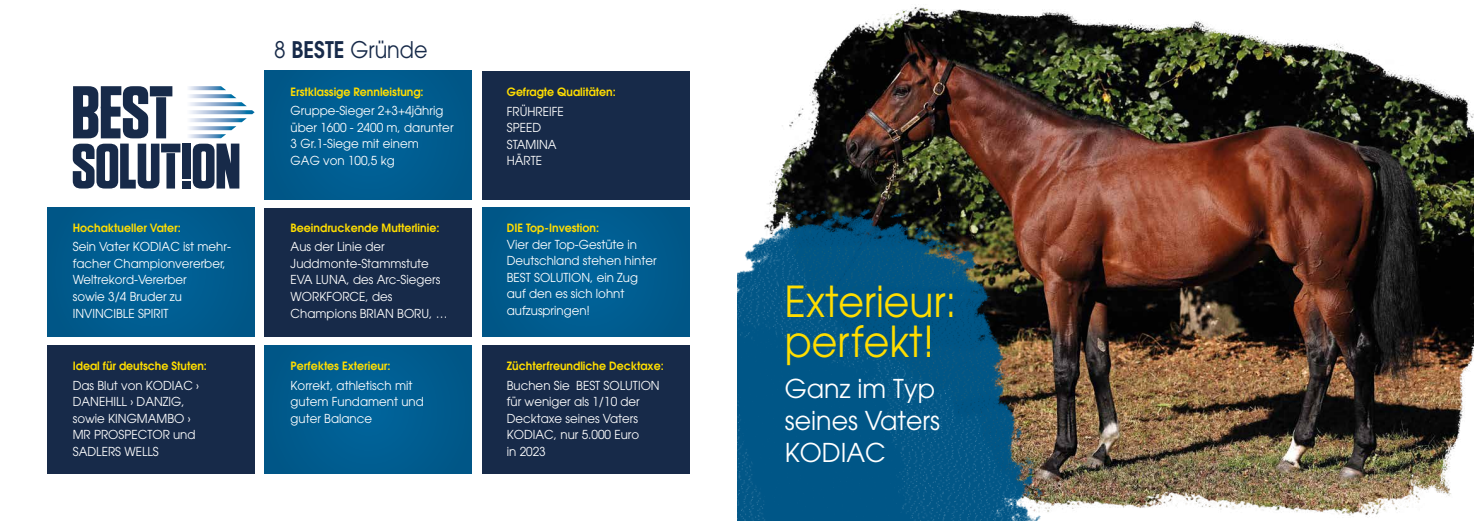
<style>
.page{position:relative;width:1474px;height:521px;background:#fff}
.page>*{position:absolute;margin:0;border:0;box-sizing:border-box;transform-origin:0 0}
.t1{font:42.52px/40.4px "Avant Garde";color:#fd0;scale:.93 1}
.t2{font:25.81px/32px "Avant Garde";color:#fff}
.t3{font:22.84px "Avant Garde";color:#172a49;scale:.91 1}
.t4{font:12.34px/16.6px "Avant Garde";color:#fff;scale:.96 1}
.t5{font:600 11.38px "Avant Garde";color:#fd0;scale:.96 1}
.s1{font-weight:600}
</style>
<div class="page">
<img style="left:782px;top:7px;width:691px;height:510px">
<img style="left:585px;top:159px;width:518px;height:362px">
<div style="left:598px;top:5px;width:139px;height:516px;background:#fff"></div>
<div style="left:265px;top:71px;width:207px;height:128px;background:#005c8f"></div>
<div style="left:482px;top:71px;width:207px;height:128px;background:#172a49"></div>
<div style="left:265px;top:208px;width:207px;height:128px;background:#172a49"></div>
<div style="left:48px;top:208px;width:207px;height:128px;background:#005c8f"></div>
<div style="left:482px;top:208px;width:207px;height:128px;background:#005c8f"></div>
<div style="left:48px;top:345px;width:207px;height:129px;background:#172a49"></div>
<div style="left:265px;top:345px;width:207px;height:129px;background:#005c8f"></div>
<div style="left:482px;top:345px;width:207px;height:129px;background:#172a49"></div>
<svg style="left:188px;top:86px;width:67px;height:52px"></svg>
<svg style="left:73px;top:144px;width:166px;height:45px"></svg>
<svg style="left:73px;top:86px;width:99px;height:52px"></svg>
<p class="t5" style="left:73px;top:220px;width:114px">Hochaktueller Vater:</p>
<p class="t4" style="left:73px;top:238px;width:166px">Sein Vater KODIAC ist mehr&shy;facher Championvererber,<br>Weltrekord-Vererber<br>sowie 3/4 Bruder zu<br>INVINCIBLE SPIRIT</p>
<p class="t5" style="left:73px;top:359px;width:141px">Ideal für deutsche Stuten:</p>
<p class="t4" style="left:73px;top:377px;width:133px">Das Blut von KODIAC ›<br>DANEHILL › DANZIG, sowie KINGMAMBO ›<br>MR PROSPECTOR und<br>SADLERS WELLS</p>
<h3 class="t3" style="left:274px;top:36px;width:170px">8 <span class="s1">BESTE</span> Gründe</h3>
<p class="t5" style="left:291px;top:84px;width:140px">Erstklassige Rennleistung:</p>
<p class="t4" style="left:291px;top:102px;width:171px">Gruppe-Sieger 2+3+4jährig über 1600 - 2400 m, darunter<br>3 Gr.1-Siege mit einem<br>GAG von 100,5 kg</p>
<p class="t5" style="left:291px;top:220px;width:156px">Beeindruckende Mutterlinie:</p>
<p class="t4" style="left:291px;top:238px;width:165px">Aus der Linie der<br>Juddmonte-Stammstute<br>EVA LUNA, des Arc-Siegers<br>WORKFORCE, des<br>Champions BRIAN BORU, …</p>
<p class="t5" style="left:291px;top:359px;width:105px">Perfektes Exterieur:</p>
<p class="t4" style="left:291px;top:377px;width:140px">Korrekt, athletisch mit gutem Fundament und guter Balance</p>
<p class="t5" style="left:507px;top:85px;width:115px">Gefragte Qualitäten:</p>
<p class="t4" style="left:507px;top:103px;width:61px">FRÜHREIFE<br>SPEED<br>STAMINA<br>HÄRTE</p>
<p class="t5" style="left:507px;top:220px;width:98px">DIE Top-Investion:</p>
<p class="t4" style="left:507px;top:236px;width:158px">Vier der Top-Gestüte in<br>Deutschland stehen hinter<br>BEST SOLUTION, ein Zug auf den es sich lohnt aufzuspringen!</p>
<p class="t5" style="left:507px;top:359px;width:165px">Züchterfreundliche Decktaxe:</p>
<p class="t4" style="left:507px;top:377px;width:161px">Buchen Sie BEST SOLUTION für weniger als 1/10 der<br>Decktaxe seines Vaters<br>KODIAC, nur 5.000 Euro<br>in 2023</p>
<h1 class="t1" style="left:785px;top:281px;width:186px">Exterieur: perfekt!</h1>
<h2 class="t2" style="left:785px;top:373px;width:156px">Ganz im Typ seines Vaters<br>KODIAC</h2>
</div>
